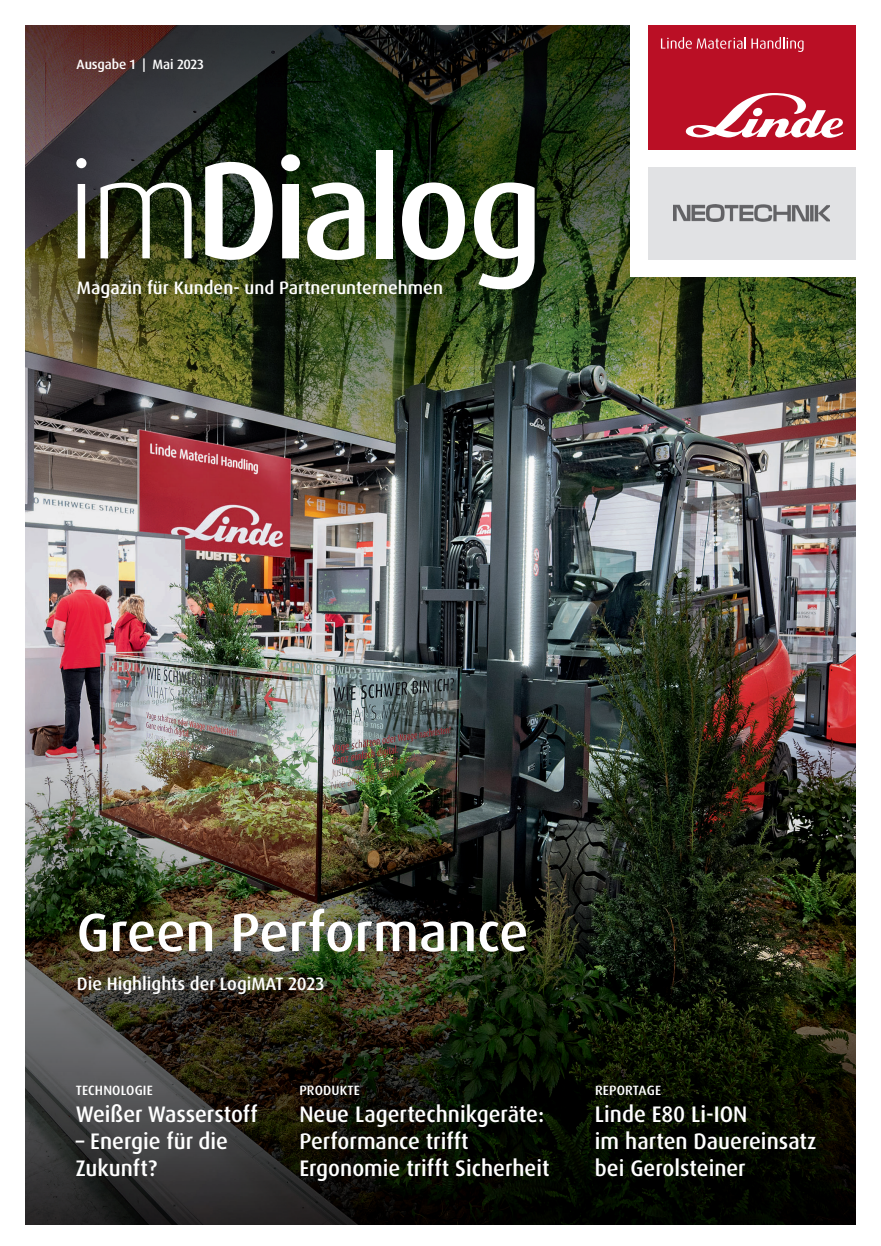
<style>
.page{position:relative;width:881px;height:1246px;background:#fff}
.page>*{position:absolute;margin:0;border:0;box-sizing:border-box;transform-origin:0 0}
.t1{font:500 138px "Dax Pro";letter-spacing:-.05em;color:#fff}
.t2{font:500 54px "Dax Pro";color:#fff}
.t3{font:500 22.5px/27px "Dax Pro";color:#fff}
.t4{font:500 18px "Dax Pro";color:#fff}
.t5{font:500 13.5px "Dax Pro";letter-spacing:.01em;color:#fff}
.t6{font:500 13.5px "Dax Pro";letter-spacing:-.01em;color:#fff}
.s1{font-weight:300}
</style>
<div class="page">
<img style="left:26px;top:26px;width:829px;height:1199px">
<div style="left:630px;top:0;width:250px;height:167px;background:#fff"></div>
<div style="left:647px;top:26px;width:208px;height:124px;background:#ba0f25"></div>
<svg style="left:685px;top:93px;width:158px;height:45px"></svg>
<svg style="left:660px;top:37px;width:85px;height:12px"></svg>
<svg style="left:751px;top:37px;width:52px;height:15px"></svg>
<div style="left:630px;top:150px;width:250px;height:126px;background:#fff"></div>
<div style="left:647px;top:167px;width:208px;height:92px;background:#e1e2e4"></div>
<img style="left:673px;top:205px;width:156px;height:16px">
<p class="t6" style="left:77px;top:58px;width:129px">Ausgabe 1 | Mai 2023</p>
<h1 class="t1" style="left:66px;top:150px;width:479px"><span class="s1">im</span>Dialog</h1>
<p class="t4" style="left:77px;top:280px;width:367px">Magazin für Kunden- und Partnerunternehmen</p>
<h2 class="t2" style="left:77px;top:909px;width:453px">Green Performance</h2>
<p class="t4" style="left:77px;top:976px;width:249px">Die Highlights der LogiMAT 2023</p>
<p class="t5" style="left:76px;top:1084px;width:79px">TECHNOLOGIE</p>
<p class="t3" style="left:76px;top:1102px;width:183px">Weißer Wasserstoff</p>
<p class="t3" style="left:76px;top:1129px;width:154px">– Energie für die<br>Zukunft?</p>
<p class="t5" style="left:299px;top:1084px;width:62px">PRODUKTE</p>
<p class="t3" style="left:299px;top:1102px;width:252px">Neue Lagertechnikgeräte:<br>Performance trifft<br>Ergonomie trifft Sicherheit</p>
<p class="t5" style="left:594px;top:1084px;width:67px">REPORTAGE</p>
<p class="t3" style="left:594px;top:1102px;width:223px">Linde E80 Li-ION<br>im harten Dauereinsatz bei Gerolsteiner</p>
</div>
